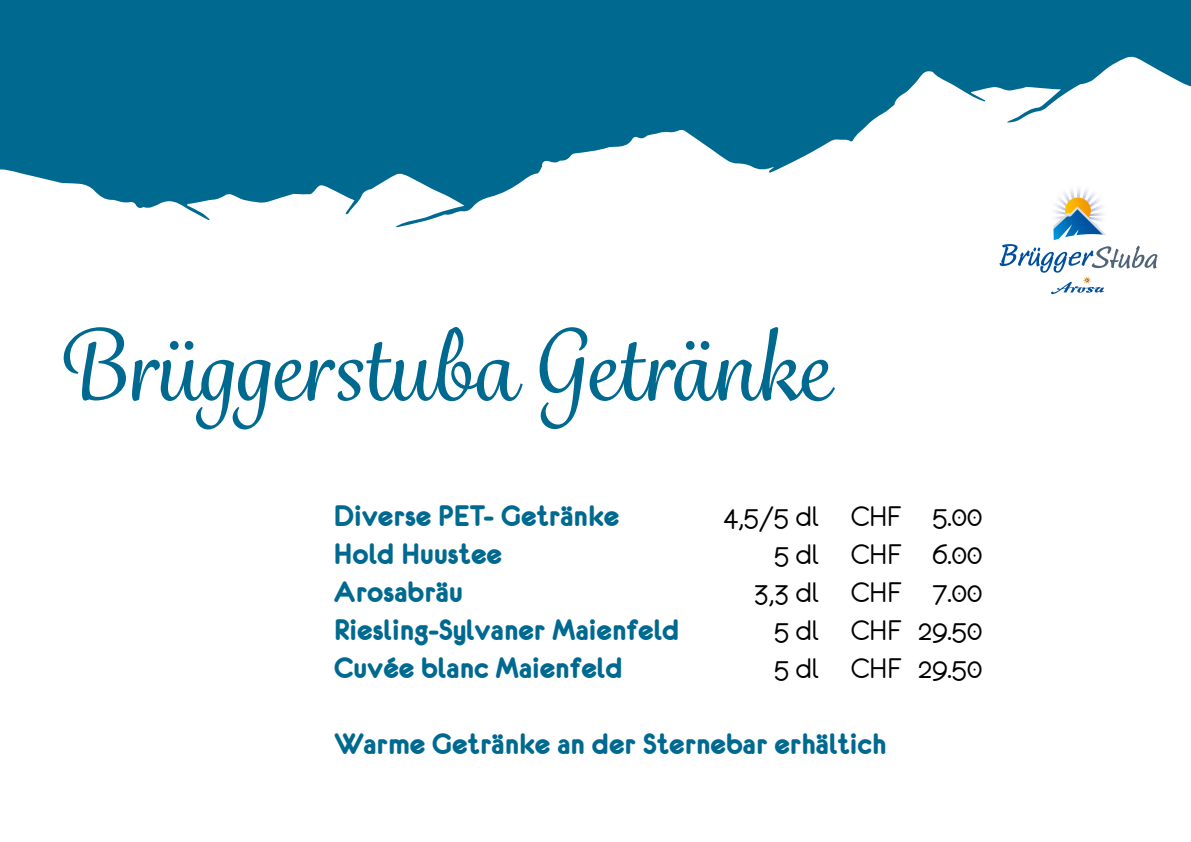
<style>
.page{position:relative;width:1191px;height:842px;background:#fff}
.page>*{position:absolute;margin:0;border:0;box-sizing:border-box;transform-origin:0 0}
.t1{font:500 95px "Grafolita Script";color:#00698f}
.t2{font:31.6px "Eurofurencebold";color:#00698f}
.t3{font:31.6px "Eurofurenceregular";color:#000}
</style>
<div class="page">
<svg style="left:0;top:0;width:1191px;height:227px;fill:#00698f"></svg>
<svg style="left:999px;top:183px;width:158px;height:111px"></svg>
<h1 class="t1" style="left:55px;top:305px;width:775px">Brüggerstuba Getränke</h1>
<p class="t2" style="left:334px;top:500px;width:287px">Diverse PET- Getränke</p>
<p class="t3" style="left:723px;top:501px;width:260px">4,5/5 dl CHF 5.00</p>
<p class="t2" style="left:334px;top:538px;width:170px">Hold Huustee</p>
<p class="t3" style="left:774px;top:539px;width:210px">5 dl CHF 6.00</p>
<p class="t2" style="left:334px;top:576px;width:130px">Arosabräu</p>
<p class="t3" style="left:754px;top:577px;width:230px">3,3 dl CHF 7.00</p>
<p class="t2" style="left:334px;top:614px;width:347px">Riesling-Sylvaner Maienfeld</p>
<p class="t3" style="left:774px;top:614px;width:210px">5 dl CHF 29.50</p>
<p class="t2" style="left:334px;top:652px;width:290px">Cuvée blanc Maienfeld</p>
<p class="t3" style="left:774px;top:652px;width:210px">5 dl CHF 29.50</p>
<p class="t2" style="left:334px;top:728px;width:554px">Warme Getränke an der Sternebar erhältich</p>
</div>
